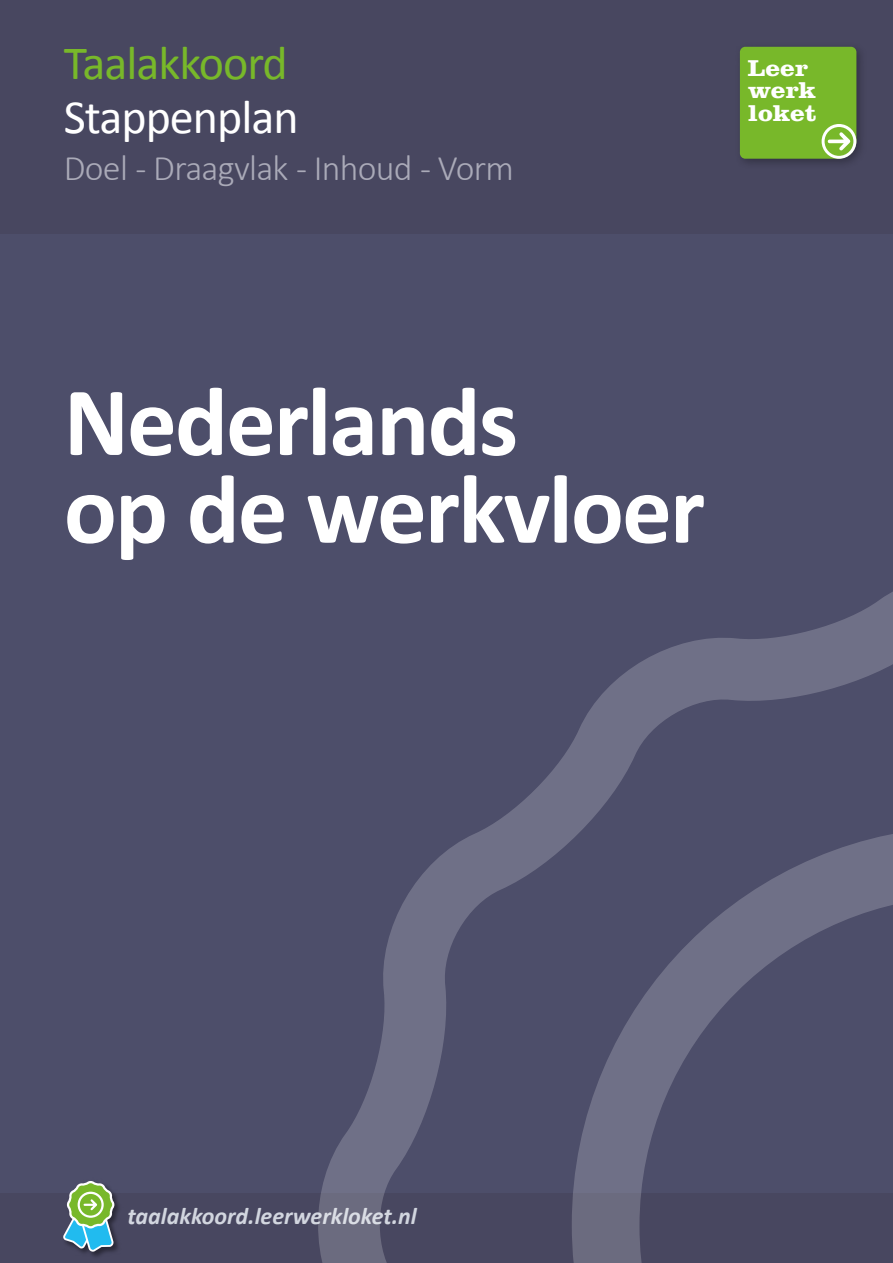
<style>
.page{position:relative;width:893px;height:1263px;background:#4d4e6a}
.page>*{position:absolute;margin:0;border:0;box-sizing:border-box;transform-origin:0 0}
.t1{font:700 99px/87.6px "Calibri";letter-spacing:-.02em;color:#fff}
.t2{font:48px "Calibri";letter-spacing:-.02em;color:#78b82a}
.t3{font:48px "Calibri";letter-spacing:-.02em;color:#fff}
.t4{font:300 36px "Calibri";letter-spacing:-.02em;color:#aaaab8}
.t5{font:italic 700 24px "Calibri";color:#d2d6df}
.t6{font:700 23.85px/22.8px "Clarendon LT Std";color:#fff;scale:1.11 1}
</style>
<div class="page">
<div style="left:0;top:0;width:893px;height:234px;background:#484760"></div>
<div style="left:735px;top:42px;width:132px;height:127px;background:#000;opacity:.3"></div>
<div style="left:740px;top:47px;width:116px;height:112px;background:#78b82a"></div>
<div style="left:0;top:1193px;width:893px;height:69px;background:#484760"></div>
<img style="left:63px;top:1202px;width:56px;height:55px">
<svg style="left:64px;top:1181px;width:53px;height:70px"></svg>
<svg style="left:318px;top:592px;width:575px;height:671px"></svg>
<svg style="left:572px;top:826px;width:321px;height:437px"></svg>
<h2 class="t2" style="left:64px;top:29px;width:225px">Taalakkoord</h2>
<h2 class="t3" style="left:64px;top:84px;width:236px">Stappenplan</h2>
<h3 class="t4" style="left:64px;top:145px;width:452px">Doel - Draagvlak - Inhoud - Vorm</h3>
<p class="t6" style="left:748px;top:56px;width:63px">Leer werk loket</p>
<h1 class="t1" style="left:64px;top:375px;width:643px">Nederlands<br>op de werkvloer</h1>
<p class="t5" style="left:128px;top:1199px;width:291px">taalakkoord.leerwerkloket.nl</p>
</div>
